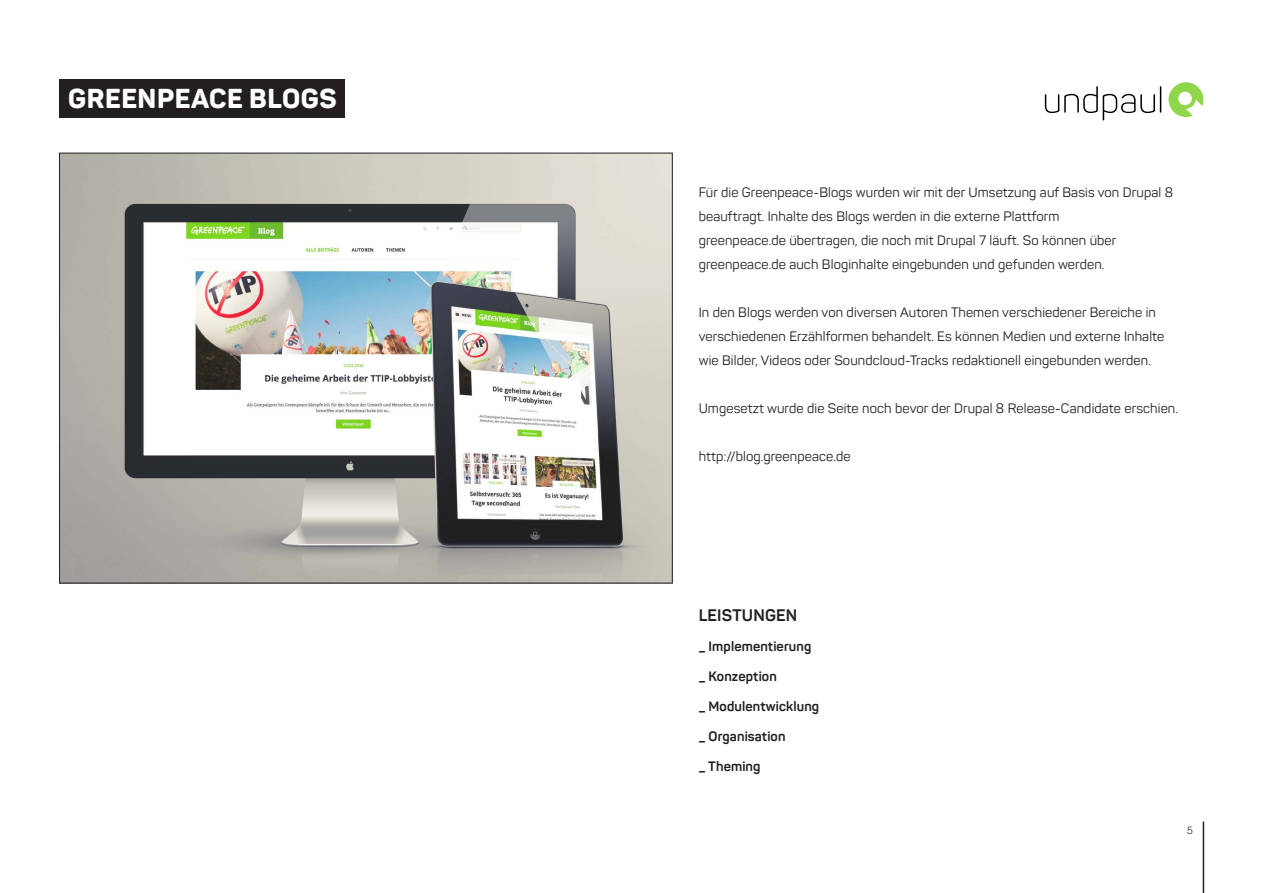
<style>
.page{position:relative;width:1263px;height:893px;background:#fff}
.page>*{position:absolute;margin:0;border:0;box-sizing:border-box;transform-origin:0 0}
.t1{font:800 27px "Panton";letter-spacing:.02em;color:#fff}
.t2{font:700 16.5px "Panton";letter-spacing:.01em;color:#231f20}
.t3{font:13.5px/24px "Panton";letter-spacing:.01em;color:#231f20}
.t4{font:700 13.5px "Panton";letter-spacing:.01em;color:#231f20}
.t5{font:300 10.5px "Helvetica LT Std";color:#231f20}
</style>
<div class="page">
<hr style="left:1203px;top:821px;width:1px;height:72px;background:#231f20">
<svg style="left:1168px;top:82px;width:36px;height:35px"></svg>
<svg style="left:1045px;top:86px;width:116px;height:34px"></svg>
<img style="left:61px;top:155px;width:609px;height:426px">
<div style="left:60px;top:80px;width:285px;height:38px;background:#231f20"></div>
<p class="t1" style="left:68px;top:82px;width:270px">GREENPEACE BLOGS</p>
<p class="t3" style="left:699px;top:180px;width:476px">Für die Greenpeace-Blogs wurden wir mit der Umsetzung auf Basis von Drupal 8 beauftragt. Inhalte des Blogs werden in die externe Plattform</p>
<p class="t3" style="left:699px;top:228px;width:419px">greenpeace.de übertragen, die noch mit Drupal 7 läuft. So können über</p>
<p class="t3" style="left:699px;top:252px;width:407px">greenpeace.de auch Bloginhalte eingebunden und gefunden werden.</p>
<p class="t3" style="left:699px;top:300px;width:467px">In den Blogs werden von diversen Autoren Themen verschiedener Bereiche in verschiedenen Erzählformen behandelt. Es können Medien und externe Inhalte wie Bilder, Videos oder Soundcloud-Tracks redaktionell eingebunden werden.</p>
<p class="t3" style="left:699px;top:396px;width:481px">Umgesetzt wurde die Seite noch bevor der Drupal 8 Release-Candidate erschien.</p>
<p class="t3" style="left:699px;top:444px;width:153px">http://blog.greenpeace.de</p>
<p class="t2" style="left:699px;top:605px;width:100px">LEISTUNGEN</p>
<p class="t4" style="left:699px;top:638px;width:114px">_ Implementierung</p>
<p class="t4" style="left:699px;top:668px;width:80px">_ Konzeption</p>
<p class="t4" style="left:699px;top:698px;width:122px">_ Modulentwicklung</p>
<p class="t4" style="left:699px;top:728px;width:88px">_ Organisation</p>
<p class="t4" style="left:699px;top:758px;width:63px">_ Theming</p>
<p class="t5" style="left:1187px;top:823px;width:7px">5</p>
</div>
